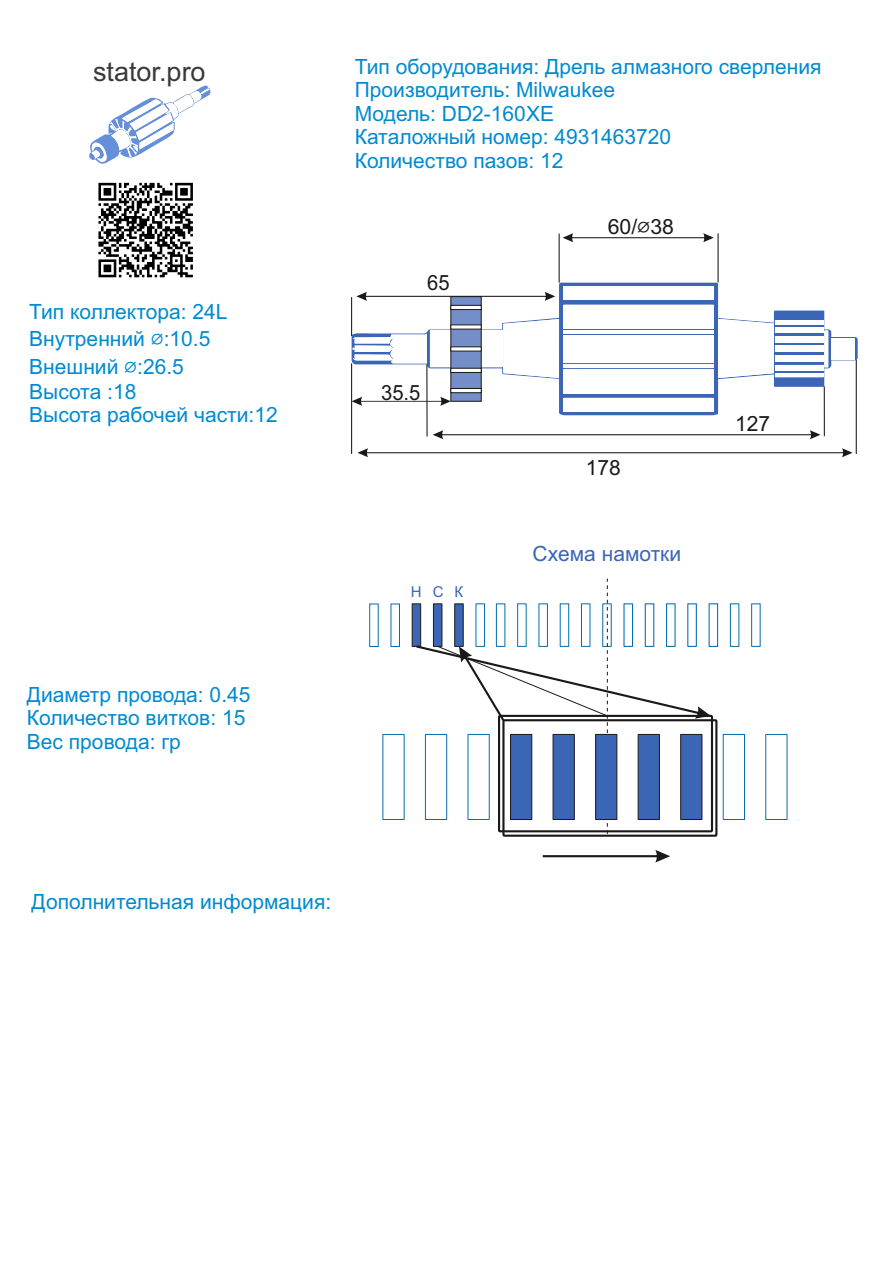
<style>
.page{position:relative;width:893px;height:1262px;background:#fff}
.page>*{position:absolute;margin:0;border:0;box-sizing:border-box;transform-origin:0 0}
.t1{font:27px "Arial";color:#3b3a39}
.t2{font:21px/23.4px "Arial";color:#008ad1}
.t3{font:21px "Arial";color:#3a66b5}
.t4{font:21px "Arial";color:#1a1918}
.t5{font:21px "Arial";color:#1a1918;scale:.96 1}
.t6{font:15px "Arial";color:#3a66b5}
.s1{font-family:"Cambria";font-size:24px}
</style>
<div class="page">
<div style="left:502px;top:719px;width:215px;height:117px;border:2px solid #1a1918"></div>
<div style="left:382px;top:734px;width:22px;height:86px;background:#fff;border:1px solid #006dae"></div>
<div style="left:722px;top:734px;width:23px;height:86px;border:1px solid #006dae"></div>
<div style="left:765px;top:734px;width:22px;height:86px;border:1px solid #006dae"></div>
<div style="left:390px;top:603px;width:10px;height:44px;background:#fff;border:1px solid #006dae"></div>
<div style="left:369px;top:603px;width:9px;height:44px;background:#fff;border:1px solid #006dae"></div>
<div style="left:412px;top:603px;width:9px;height:44px;background:#3a66b5;border:1px solid #1a1918"></div>
<div style="left:708px;top:603px;width:10px;height:44px;border:1px solid #006dae"></div>
<div style="left:730px;top:603px;width:9px;height:44px;background:#fff;border:1px solid #006dae"></div>
<div style="left:751px;top:603px;width:9px;height:44px;background:#fff;border:1px solid #006dae"></div>
<svg style="left:542px;top:850px;width:128px;height:12px"></svg>
<svg style="left:89px;top:85px;width:121px;height:79px"></svg>
<svg style="left:351px;top:283px;width:506px;height:132px"></svg>
<div style="left:563px;top:335px;width:150px;height:28px;background:#fff"></div>
<div style="left:563px;top:369px;width:150px;height:24px;background:#fff"></div>
<div style="left:563px;top:304px;width:150px;height:24px;background:#fff"></div>
<svg style="left:718px;top:319px;width:55px;height:59px"></svg>
<svg style="left:503px;top:319px;width:56px;height:59px"></svg>
<div style="left:430px;top:330px;width:72px;height:37px;background:#fff"></div>
<div style="left:563px;top:398px;width:150px;height:14px;background:#fff"></div>
<div style="left:563px;top:286px;width:150px;height:13px;background:#fff"></div>
<svg style="left:352px;top:333px;width:75px;height:30px"></svg>
<hr style="left:563px;top:330px;width:150px;height:3px;background:#fff">
<hr style="left:563px;top:364px;width:150px;height:3px;background:#fff">
<div style="left:831px;top:338px;width:23px;height:21px;background:#fff"></div>
<div style="left:774px;top:355px;width:49px;height:7px;background:#fff"></div>
<div style="left:774px;top:345px;width:49px;height:7px;background:#fff"></div>
<div style="left:774px;top:336px;width:49px;height:6px;background:#fff"></div>
<div style="left:774px;top:365px;width:49px;height:5px;background:#fff"></div>
<div style="left:774px;top:327px;width:49px;height:6px;background:#fff"></div>
<hr style="left:774px;top:320px;width:49px;height:4px;background:#fff">
<hr style="left:774px;top:373px;width:49px;height:4px;background:#fff">
<svg style="left:824px;top:330px;width:4px;height:37px"></svg>
<hr style="left:558px;top:234px;width:1px;height:49px;background:#1a1918">
<hr style="left:717px;top:233px;width:1px;height:49px;background:#1a1918">
<svg style="left:562px;top:233px;width:151px;height:9px"></svg>
<hr style="left:351px;top:363px;width:1px;height:91px;background:#1a1918">
<hr style="left:855px;top:359px;width:1px;height:95px;background:#1a1918">
<svg style="left:357px;top:448px;width:495px;height:9px"></svg>
<hr style="left:351px;top:297px;width:1px;height:39px;background:#1a1918">
<svg style="left:356px;top:292px;width:199px;height:9px"></svg>
<hr style="left:823px;top:386px;width:1px;height:50px;background:#1a1918">
<hr style="left:426px;top:364px;width:1px;height:72px;background:#1a1918">
<svg style="left:433px;top:430px;width:387px;height:9px"></svg>
<svg style="left:98px;top:182px;width:95px;height:96px"></svg>
<svg style="left:98px;top:183px;width:95px;height:94px"></svg>
<svg style="left:416px;top:578px;width:294px;height:256px"></svg>
<div style="left:450px;top:296px;width:31px;height:106px;background:#738ec8;border:1px solid #1a1918"></div>
<svg style="left:450px;top:305px;width:31px;height:5px"></svg>
<svg style="left:450px;top:388px;width:31px;height:5px"></svg>
<svg style="left:450px;top:346px;width:31px;height:5px"></svg>
<svg style="left:450px;top:324px;width:31px;height:5px"></svg>
<svg style="left:450px;top:368px;width:31px;height:5px"></svg>
<svg style="left:351px;top:397px;width:100px;height:9px"></svg>
<p class="t1" style="left:93px;top:53px;width:114px">stator.pro</p>
<p class="t2" style="left:355px;top:55px;width:468px">Тип оборудования: Дрель алмазного сверления<br>Производитель: Milwaukee<br>Модель: DD2-160XE<br>Каталожный номер: 4931463720<br>Количество пазов: 12</p>
<p class="t2" style="left:29px;top:297px;width:200px;line-height:27.8px">Тип коллектора: 24L<br>Внутренний <span class="s1">⌀</span>:10.5<br>Внешний <span class="s1">⌀</span>:26.5</p>
<p class="t2" style="left:29px;top:379px;width:250px">Высота :18<br>Высота рабочей части:12</p>
<p class="t5" style="left:427px;top:268px;width:25px">65</p>
<p class="t5" style="left:381px;top:378px;width:42px">35.5</p>
<p class="t2" style="left:27px;top:682px;width:225px">Диаметр провода: 0.45<br>Количество витков: 15<br>Вес провода: гр</p>
<p class="t2" style="left:32px;top:890px;width:301px">Дополнительная информация:</p>
<p class="t6" style="left:411px;top:582px;width:54px">НСК</p>
<p class="t4" style="left:607px;top:212px;width:68px">60/<span class="s1">⌀</span>38</p>
<p class="t4" style="left:586px;top:453px;width:37px">178</p>
<p class="t3" style="left:532px;top:539px;width:150px">Схема намотки</p>
<p class="t4" style="left:735px;top:409px;width:37px">127</p>
</div>
